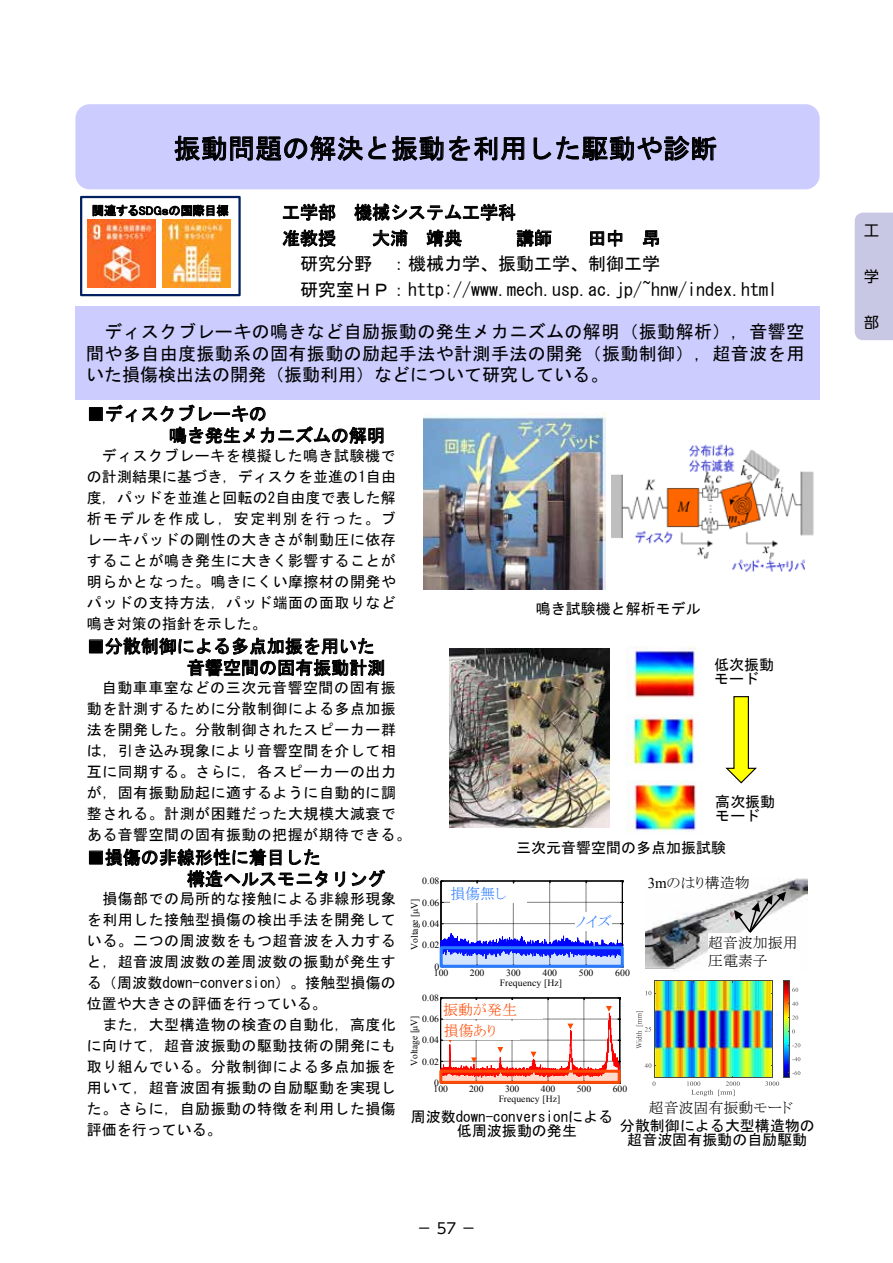
<style>
.page{position:relative;width:893px;height:1263px;background:#fff}
.page>*{position:absolute;margin:0;border:0;box-sizing:border-box;transform-origin:0 0}
.t1{font:27px "MS Gothic";letter-spacing:.005em;color:#000}
.t2{font:18px/21.6px "MS Gothic";color:#000}
.t3{font:15px/21px "MS Gothic";letter-spacing:.035em;color:#000;text-align:justify}
.t4{font:15px/13.6px "MS Gothic";color:#000;text-align:center}
.t5{font:15px/13.6px "MS Gothic";letter-spacing:.005em;color:#000}
.t6{font:15px/18px "MS P Mincho";color:#000}
.t7{font:15px "MS P Mincho";color:#fd4902}
.t8{font:15px "MS P Mincho";color:#287aff}
.t9{font:14.85px "UD Shin Go Pr 6";color:#000}
.t10{font:12px "MS P Gothic";color:#000}
.t11{font:9.75px "Times New Roman";color:#000}
.t12{font:9.6px "Times New Roman";color:#000}
.t13{font:9.45px "Times New Roman";color:#000}
.s1{font-family:"Times New Roman"}
</style>
<div class="page">
<img style="left:645px;top:878px;width:163px;height:94px">
<div style="left:80px;top:196px;width:161px;height:100px;border:2px solid #002060"></div>
<img style="left:162px;top:262px;width:68px;height:25px">
<div style="left:89px;top:407px;width:14px;height:14px;border:1px solid #000"></div>
<svg style="left:106px;top:404px;width:278px;height:40px"></svg>
<div style="left:89px;top:640px;width:14px;height:13px;border:1px solid #000"></div>
<svg style="left:105px;top:637px;width:279px;height:40px"></svg>
<div style="left:89px;top:851px;width:14px;height:13px;border:1px solid #000"></div>
<svg style="left:105px;top:848px;width:223px;height:39px"></svg>
<svg style="left:335px;top:871px;width:10px;height:16px"></svg>
<svg style="left:352px;top:869px;width:33px;height:18px"></svg>
<div style="left:75px;top:306px;width:745px;height:93px;background:#ccf"></div>
<div style="left:75px;top:104px;width:745px;height:85px;background:#ccf;border-radius:14px"></div>
<svg style="left:93px;top:135px;width:624px;height:127px"></svg>
<img style="left:88px;top:219px;width:68px;height:68px">
<img style="left:423px;top:413px;width:183px;height:176px">
<img style="left:612px;top:444px;width:202px;height:128px">
<img style="left:449px;top:648px;width:161px;height:179px">
<img style="left:629px;top:647px;width:67px;height:52px">
<img style="left:625px;top:714px;width:70px;height:52px">
<img style="left:628px;top:780px;width:69px;height:52px">
<svg style="left:725px;top:696px;width:32px;height:88px"></svg>
<svg style="left:440px;top:998px;width:181px;height:86px"></svg>
<svg style="left:441px;top:881px;width:183px;height:65px"></svg>
<div style="left:575px;top:913px;width:36px;height:18px;background:#fff"></div>
<div style="left:441px;top:948px;width:181px;height:18px;background:#287aff;opacity:.2"></div>
<div style="left:440px;top:946px;width:184px;height:22px;border:3px solid #287aff"></div>
<div style="left:450px;top:884px;width:77px;height:18px;background:#fff"></div>
<div style="left:444px;top:1021px;width:76px;height:18px;background:#fff"></div>
<img style="left:655px;top:982px;width:117px;height:95px">
<hr style="left:654px;top:1077px;width:118px;height:1px;background:#4c4949">
<hr style="left:654px;top:981px;width:118px;height:1px;background:#4c4949">
<svg style="left:652px;top:1081px;width:3px;height:5px"></svg>
<svg style="left:687px;top:1076px;width:53px;height:20px"></svg>
<hr style="left:654px;top:981px;width:1px;height:97px;background:#4c4949">
<hr style="left:772px;top:981px;width:1px;height:97px;background:#4c4949">
<svg style="left:645px;top:991px;width:7px;height:4px"></svg>
<svg style="left:645px;top:1063px;width:7px;height:5px"></svg>
<svg style="left:636px;top:1011px;width:16px;height:37px"></svg>
<img style="left:784px;top:982px;width:6px;height:75px">
<svg style="left:789px;top:1043px;width:11px;height:4px"></svg>
<svg style="left:789px;top:1029px;width:6px;height:4px"></svg>
<svg style="left:789px;top:1015px;width:9px;height:4px"></svg>
<svg style="left:789px;top:1002px;width:9px;height:4px"></svg>
<svg style="left:789px;top:988px;width:9px;height:4px"></svg>
<svg style="left:765px;top:1057px;width:35px;height:29px"></svg>
<hr style="left:783px;top:981px;width:1px;height:96px;background:#4c4949">
<hr style="left:790px;top:981px;width:1px;height:96px;background:#4c4949">
<div style="left:648px;top:874px;width:103px;height:18px;background:#fff"></div>
<div style="left:708px;top:933px;width:91px;height:36px;background:#fff"></div>
<svg style="left:734px;top:892px;width:52px;height:41px"></svg>
<div style="left:855px;top:213px;width:38px;height:127px;background:#c9c8e4"></div>
<h1 class="t1" style="left:174px;top:135px;width:545px">振動問題の解決と振動を利用した駆動や診断</h1>
<p class="t10" style="left:92px;top:204px;width:138px">関連するSDGｓの国際目標</p>
<p class="t2" style="left:282px;top:199px;width:236px;line-height:26px">工学部 機械システム工学科准教授</p>
<p class="t2" style="left:372px;top:227px;width:92px">大浦 靖典</p>
<p class="t2" style="left:516px;top:227px;width:38px">講師</p>
<p class="t2" style="left:300px;top:225px;width:479px;line-height:25.8px;text-indent:288px">田中 昂<br>研究分野 ：機械力学、振動工学、制御工学<br>研究室ＨＰ：http://www.mech.usp.ac.jp/~hnw/index.html</p>
<p class="t2" style="left:86px;top:321px;width:720px;text-align:justify;text-indent:18px">ディスクブレーキの鳴きなど自励振動の発生メカニズムの解明（振動解析），音響空間や多自由度振動系の固有振動の励起手法や計測手法の開発（振動制御），超音波を用いた損傷検出法の開発（振動利用）などについて研究している。</p>
<p class="t2" style="left:169px;top:403px;width:217px;text-indent:-82px">■ディスクブレーキの<br>鳴き発生メカニズムの解明</p>
<p class="t3" style="left:87px;top:445px;width:311px;text-indent:15px">ディスクブレーキを模擬した鳴き試験機での計測結果に基づき，ディスクを並進の1自由度，パッドを並進と回転の2自由度で表した解析モデルを作成し，安定判別を行った。ブレーキパッドの剛性の大きさが制動圧に依存することが鳴き発生に大きく影響することが明らかとなった。鳴きにくい摩擦材の開発やパッドの支持方法，パッド端面の面取りなど鳴き対策の指針を示した。</p>
<p class="t2" style="left:187px;top:635px;width:200px;text-indent:-100px">■分散制御による多点加振を用いた音響空間の固有振動計測</p>
<p class="t3" style="left:87px;top:677px;width:326px;text-align:left;text-indent:15px">自動車車室などの三次元音響空間の固有振動を計測するために分散制御による多点加振法を開発した。分散制御されたスピーカー群は，引き込み現象により音響空間を介して相互に同期する。さらに，各スピーカーの出力が，固有振動励起に適するように自動的に調整される。計測が困難だった大規模大減衰である音響空間の固有振動の把握が期待できる。</p>
<p class="t2" style="left:187px;top:846px;width:200px;text-indent:-100px">■損傷の非線形性に着目した<br>構造ヘルスモニタリング</p>
<p class="t3" style="left:87px;top:888px;width:311px;text-indent:15px">損傷部での局所的な接触による非線形現象を利用した接触型損傷の検出手法を開発している。二つの周波数をもつ超音波を入力すると，超音波周波数の差周波数の振動が発生する（周波数down-conversion）。接触型損傷の位置や大きさの評価を行っている。</p>
<p class="t3" style="left:87px;top:1014px;width:311px;text-indent:15px">また，大型構造物の検査の自動化，高度化に向けて，超音波振動の駆動技術の開発にも取り組んでいる。分散制御による多点加振を用いて，超音波固有振動の自励駆動を実現した。さらに，自励振動の特徴を利用した損傷評価を行っている。</p>
<p class="t4" style="left:536px;top:602px;width:166px">鳴き試験機と解析モデル</p>
<p class="t3" style="left:714px;top:658px;width:61px;line-height:13.6px">低次振動モード</p>
<p class="t3" style="left:715px;top:795px;width:61px;line-height:13.6px">高次振動モード</p>
<p class="t4" style="left:516px;top:841px;width:211px">三次元音響空間の多点加振試験</p>
<p class="t12" style="left:422px;top:874px;width:19px">0.08</p>
<p class="t12" style="left:422px;top:896px;width:19px">0.06</p>
<p class="t11" style="left:408px;top:950px;width:52px;rotate:-90deg">Voltage [ V]</p>
<p class="t12" style="left:422px;top:917px;width:19px">0.04</p>
<p class="t12" style="left:422px;top:938px;width:19px">0.02</p>
<p class="t8" style="left:450px;top:886px;width:58px">損傷無し</p>
<p class="t8" style="left:575px;top:914px;width:37px">ノイズ</p>
<p class="t12" style="left:435px;top:960px;width:6px">0</p>
<p class="t12" style="left:434px;top:966px;width:16px">100</p>
<p class="t12" style="left:470px;top:966px;width:16px">200</p>
<p class="t12" style="left:506px;top:966px;width:16px">300</p>
<p class="t12" style="left:542px;top:966px;width:16px">400</p>
<p class="t12" style="left:579px;top:966px;width:16px">500</p>
<p class="t12" style="left:615px;top:966px;width:16px">600</p>
<p class="t12" style="left:500px;top:976px;width:64px">Frequency [Hz]</p>
<p class="t13" style="left:422px;top:991px;width:19px">0.08</p>
<p class="t7" style="left:443px;top:1002px;width:75px">振動が発生</p>
<p class="t13" style="left:422px;top:1012px;width:19px">0.06</p>
<p class="t12" style="left:408px;top:1066px;width:52px;rotate:-90deg">Voltage [ V]</p>
<p class="t7" style="left:444px;top:1023px;width:54px">損傷あり</p>
<p class="t13" style="left:422px;top:1033px;width:19px">0.04</p>
<p class="t13" style="left:422px;top:1055px;width:19px">0.02</p>
<p class="t13" style="left:434px;top:1076px;width:6px">0</p>
<p class="t13" style="left:434px;top:1082px;width:16px">100</p>
<p class="t13" style="left:469px;top:1082px;width:16px">200</p>
<p class="t13" style="left:505px;top:1082px;width:16px">300</p>
<p class="t13" style="left:541px;top:1082px;width:16px">400</p>
<p class="t13" style="left:577px;top:1082px;width:16px">500</p>
<p class="t13" style="left:613px;top:1082px;width:16px">600</p>
<p class="t6" style="left:648px;top:874px;width:103px"><span class="s1">3m</span>のはり構造物</p>
<p class="t6" style="left:708px;top:933px;width:91px">超音波加振用圧電素子</p>
<p class="t13" style="left:499px;top:1092px;width:63px">Frequency [Hz]</p>
<p class="t5" style="left:457px;top:1110px;width:158px;text-indent:-46px">周波数down-conversionによる低周波振動の発生</p>
<p class="t6" style="left:649px;top:1098px;width:146px">超音波固有振動モード</p>
<p class="t4" style="left:620px;top:1119px;width:196px">分散制御による大型構造物の超音波固有振動の自励駆動</p>
<p class="t9" style="left:417px;top:1216px;width:61px">－ 57 －</p>
<p class="t9" style="left:864px;top:219px;width:16px">工</p>
<p class="t9" style="left:864px;top:264px;width:16px">学</p>
<p class="t9" style="left:864px;top:310px;width:16px">部</p>
</div>
